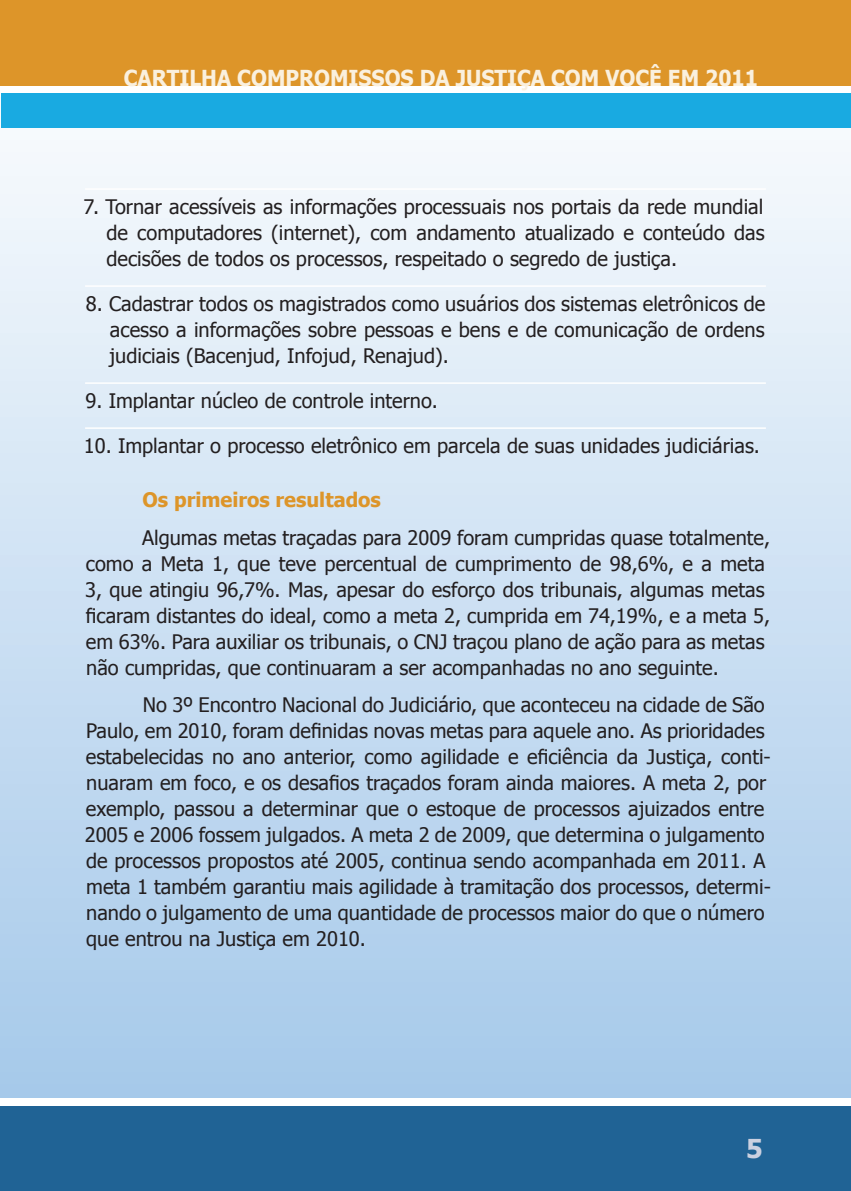
<style>
.page{position:relative;width:851px;height:1191px;background:#fff}
.page>*{position:absolute;margin:0;border:0;box-sizing:border-box;transform-origin:0 0}
.t1{font:700 26px "Tahoma";color:#cbd1e1}
.t2{font:700 22px "Tahoma";color:#faf0de;scale:.94 1}
.t3{font:20px/26px "Tahoma";color:#231f20;text-align:justify}
.t4{font:700 20px "Tahoma";color:#dd9529}
</style>
<div class="page">
<hr style="left:0;top:93px;width:1px;height:35px;background:#19aae1">
<div style="left:0;top:1106px;width:850px;height:85px;background:#206395"></div>
<div style="left:0;top:0;width:850px;height:86px;background:#dd9529"></div>
<div style="left:0;top:97px;width:850px;height:1000px;background:linear-gradient(to bottom,#f8fbfd,#a5c8ea)"></div>
<div style="left:1px;top:93px;width:849px;height:35px;background:#19aae1"></div>
<hr style="left:85px;top:188px;width:680px;height:2px;background:#fff">
<hr style="left:85px;top:285px;width:680px;height:2px;background:#fff">
<hr style="left:85px;top:382px;width:680px;height:2px;background:#fff">
<hr style="left:85px;top:427px;width:680px;height:2px;background:#fff">
<p class="t2" style="left:124px;top:63px;width:676px">CARTILHA COMPROMISSOS DA JUSTIÇA COM VOCÊ EM 2011</p>
<p class="t3" style="left:106px;top:193px;width:659px;text-indent:-23px">7. Tornar acessíveis as informações processuais nos portais da rede mundial de computadores (internet), com andamento atualizado e conteúdo das decisões de todos os processos, respeitado o segredo de justiça.</p>
<p class="t3" style="left:110px;top:290px;width:657px;text-indent:-24px">8. Cadastrar todos os magistrados como usuários dos sistemas eletrônicos de acesso a informações sobre pessoas e bens e de comunicação de ordens judiciais (Bacenjud, Infojud, Renajud).</p>
<p class="t3" style="left:85px;top:387px;width:354px">9. Implantar núcleo de controle interno.</p>
<p class="t3" style="left:84px;top:432px;width:677px">10. Implantar o processo eletrônico em parcela de suas unidades judiciárias.</p>
<p class="t4" style="left:142px;top:486px;width:240px">Os primeiros resultados</p>
<p class="t3" style="left:85px;top:523px;width:686px;text-align:left;text-indent:57px">Algumas metas traçadas para 2009 foram cumpridas quase totalmente, como a Meta 1, que teve percentual de cumprimento de 98,6%, e a meta 3, que atingiu 96,7%. Mas, apesar do esforço dos tribunais, algumas metas ficaram distantes do ideal, como a meta 2, cumprida em 74,19%, e a meta 5, em 63%. Para auxiliar os tribunais, o CNJ traçou plano de ação para as metas não cumpridas, que continuaram a ser acompanhadas no ano seguinte.</p>
<p class="t3" style="left:85px;top:691px;width:687px;text-align:left;text-indent:58px">No 3º Encontro Nacional do Judiciário, que aconteceu na cidade de São Paulo, em 2010, foram definidas novas metas para aquele ano. As prioridades estabelecidas no ano anterior, como agilidade e eficiência da Justiça, conti&shy;nuaram em foco, e os desafios traçados foram ainda maiores. A meta 2, por exemplo, passou a determinar que o estoque de processos ajuizados entre 2005 e 2006 fossem julgados. A meta 2 de 2009, que determina o julgamento de processos propostos até 2005, continua sendo acompanhada em 2011. A meta 1 também garantiu mais agilidade à tramitação dos processos, determi&shy;nando o julgamento de uma quantidade de processos maior do que o número que entrou na Justiça em 2010.</p>
<h1 class="t1" style="left:746px;top:1130px;width:18px">5</h1>
</div>
